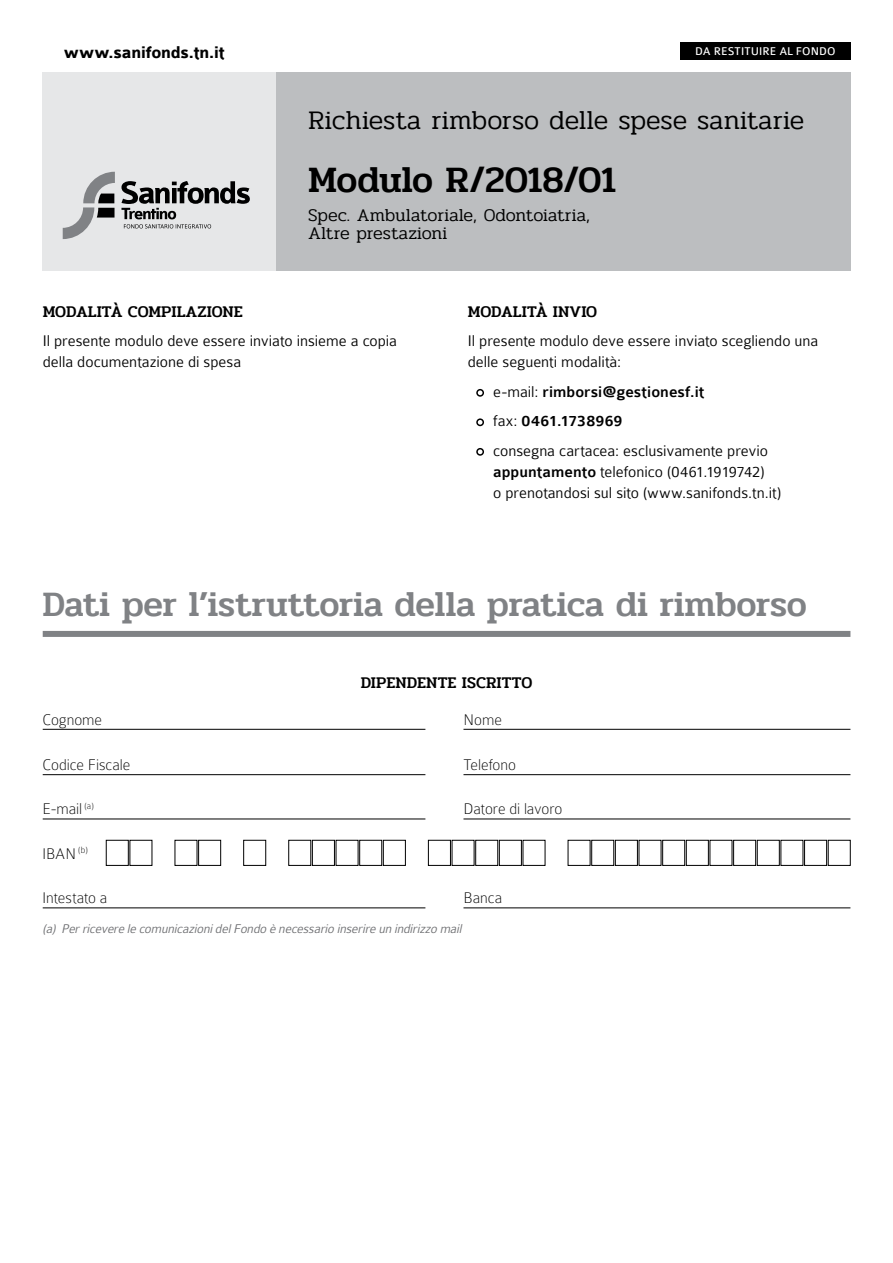
<style>
.page{position:relative;width:893px;height:1263px;background:#fff}
.page>*{position:absolute;margin:0;border:0;box-sizing:border-box;transform-origin:0 0}
.t1{font:500 37.5px "Pridi";letter-spacing:-.015em;color:#000}
.t2{font:500 36px "Pridi";letter-spacing:-.005em;color:#808285}
.t3{font:300 27px "Pridi";letter-spacing:-.005em;color:#000}
.t4{font:300 18px/18px "Pridi";color:#000}
.t5{font:700 18px "Colaborate";letter-spacing:-.005em;color:#000}
.t6{font:300 16.5px/21px "Colaborate";color:#000}
.t7{font:100 16.5px "Colaborate";letter-spacing:-.005em;color:#000}
.t8{font:500 16.5px "Pridi";letter-spacing:.005em;color:#000}
.t9{font:italic 300 13.5px "Colaborate";color:#6d6e71}
.t10{font:12px "Colaborate";letter-spacing:.005em;color:#fff}
.s1{font-weight:500}
</style>
<div class="page">
<div style="left:276px;top:72px;width:574px;height:199px;background:#bcbec0"></div>
<div style="left:43px;top:72px;width:233px;height:199px;background:#e6e7e8"></div>
<div style="left:680px;top:43px;width:170px;height:17px;background:#000"></div>
<svg style="left:63px;top:172px;width:52px;height:67px"></svg>
<svg style="left:121px;top:181px;width:129px;height:47px"></svg>
<div style="left:476px;top:389px;width:8px;height:8px;border:2px solid #000;border-radius:50%"></div>
<div style="left:476px;top:418px;width:8px;height:8px;border:2px solid #000;border-radius:50%"></div>
<div style="left:476px;top:448px;width:8px;height:8px;border:2px solid #000;border-radius:50%"></div>
<div style="left:43px;top:631px;width:807px;height:6px;background:#808285"></div>
<hr style="left:43px;top:729px;width:382px;height:1px;background:#000">
<hr style="left:43px;top:774px;width:382px;height:1px;background:#000">
<hr style="left:43px;top:819px;width:382px;height:1px;background:#000">
<hr style="left:43px;top:908px;width:382px;height:1px;background:#000">
<hr style="left:463px;top:729px;width:387px;height:1px;background:#000">
<hr style="left:463px;top:774px;width:387px;height:1px;background:#000">
<hr style="left:463px;top:819px;width:387px;height:1px;background:#000">
<hr style="left:463px;top:908px;width:387px;height:1px;background:#000">
<div style="left:428px;top:840px;width:23px;height:25px;border:1px solid #000"></div>
<div style="left:662px;top:840px;width:23px;height:25px;border:1px solid #000"></div>
<div style="left:198px;top:840px;width:23px;height:25px;border:1px solid #000"></div>
<div style="left:383px;top:840px;width:23px;height:25px;border:1px solid #000"></div>
<div style="left:757px;top:840px;width:22px;height:25px;border:1px solid #000"></div>
<div style="left:243px;top:840px;width:23px;height:25px;border:1px solid #000"></div>
<div style="left:475px;top:840px;width:23px;height:25px;border:1px solid #000"></div>
<div style="left:615px;top:840px;width:23px;height:25px;border:1px solid #000"></div>
<div style="left:804px;top:840px;width:23px;height:25px;border:1px solid #000"></div>
<div style="left:312px;top:840px;width:23px;height:25px;border:1px solid #000"></div>
<div style="left:686px;top:840px;width:22px;height:25px;border:1px solid #000"></div>
<div style="left:591px;top:840px;width:23px;height:25px;border:1px solid #000"></div>
<div style="left:359px;top:840px;width:23px;height:25px;border:1px solid #000"></div>
<div style="left:733px;top:840px;width:23px;height:25px;border:1px solid #000"></div>
<div style="left:499px;top:840px;width:23px;height:25px;border:1px solid #000"></div>
<p class="t5" style="left:64px;top:43px;width:162px">www.sanifonds.tn.it</p>
<p class="t10" style="left:695px;top:45px;width:142px">DA RESTITUIRE AL FONDO</p>
<h3 class="t3" style="left:308px;top:101px;width:498px">Richiesta rimborso delle spese sanitarie</h3>
<h1 class="t1" style="left:308px;top:153px;width:310px">Modulo R/2018/01</h1>
<p class="t4" style="left:308px;top:206px;width:283px">Spec. Ambulatoriale, Odontoiatria,<br>Altre prestazioni</p>
<p class="t8" style="left:43px;top:299px;width:202px">MODALITÀ COMPILAZIONE</p>
<p class="t6" style="left:43px;top:330px;width:356px">Il presente modulo deve essere inviato insieme a copia della documentazione di spesa</p>
<p class="t8" style="left:468px;top:299px;width:131px">MODALITÀ INVIO</p>
<p class="t6" style="left:468px;top:330px;width:352px">Il presente modulo deve essere inviato scegliendo una delle seguenti modalità:</p>
<p class="t6" style="left:493px;top:377px;width:276px;line-height:29.5px">e-mail: <span class="s1">rimborsi@gestionesf.it<br></span>fax: <span class="s1">0461.1738969<br></span>consegna cartacea: esclusivamente previo</p>
<p class="t6" style="left:493px;top:461px;width:289px"><span class="s1">appuntamento</span> telefonico (0461.1919742)<br>o prenotandosi sul sito (www.sanifonds.tn.it)</p>
<h2 class="t2" style="left:43px;top:578px;width:766px">Dati per l’istruttoria della pratica di rimborso</h2>
<p class="t8" style="left:361px;top:670px;width:173px">DIPENDENTE ISCRITTO</p>
<p class="t7" style="left:43px;top:711px;width:61px">Cognome</p>
<p class="t7" style="left:463px;top:711px;width:40px">Nome</p>
<p class="t7" style="left:43px;top:756px;width:89px">Codice Fiscale</p>
<p class="t7" style="left:463px;top:756px;width:54px">Telefono</p>
<p class="t7" style="left:43px;top:800px;width:53px">E-mail <sup>(a)</sup></p>
<p class="t7" style="left:463px;top:800px;width:100px">Datore di lavoro</p>
<p class="t7" style="left:43px;top:845px;width:47px">IBAN <sup>(b)</sup></p>
<p class="t7" style="left:43px;top:889px;width:67px">Intestato a</p>
<p class="t7" style="left:463px;top:889px;width:40px">Banca</p>
<p class="t9" style="left:43px;top:922px;width:423px">(a) Perricevere le comunicazionidelFondo è necessario inserire un indirizzo mail</p>
</div>
